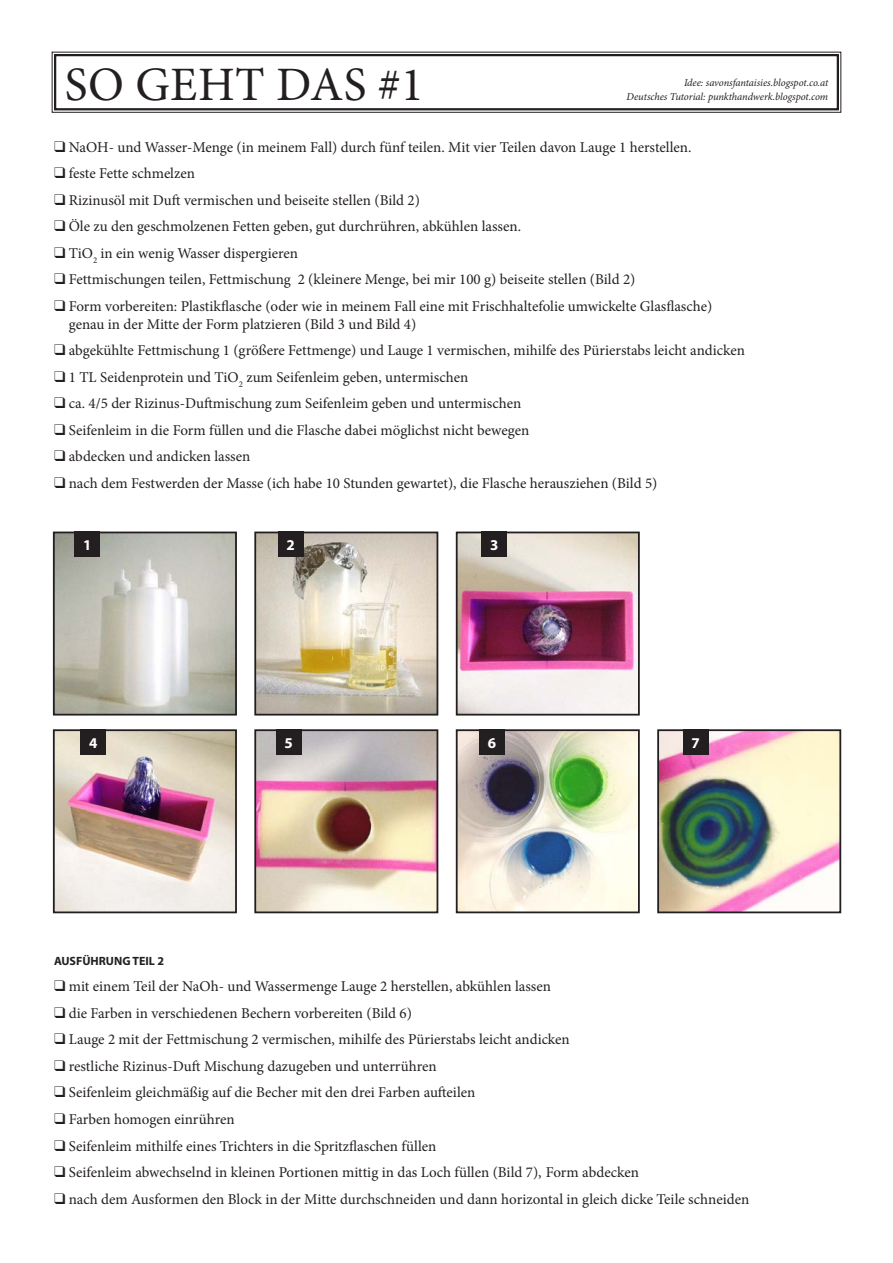
<style>
.page{position:relative;width:893px;height:1263px;background:#fff}
.page>*{position:absolute;margin:0;border:0;box-sizing:border-box;transform-origin:0 0}
.t1{font:48px "Minion Pro";letter-spacing:.01em;color:#231f20}
.t2{font:15px/18px "Minion Pro";color:#231f20}
.t3{font:700 15px "Myriad";color:#fff}
.t4{font:700 12px "Myriad";color:#231f20}
.t5{font:italic 10.5px "Minion Pro";letter-spacing:-.01em;color:#231f20}
</style>
<div class="page">
<img style="left:56px;top:534px;width:178px;height:178px">
<div style="left:53px;top:531px;width:184px;height:184px;border:2px solid #231f20"></div>
<div style="left:74px;top:531px;width:26px;height:26px;background:#231f20"></div>
<img style="left:257px;top:732px;width:178px;height:178px">
<div style="left:254px;top:729px;width:184px;height:184px;border:2px solid #231f20"></div>
<div style="left:276px;top:729px;width:25px;height:26px;background:#231f20"></div>
<img style="left:257px;top:534px;width:178px;height:178px">
<div style="left:254px;top:531px;width:184px;height:184px;border:2px solid #231f20"></div>
<div style="left:278px;top:531px;width:25px;height:26px;background:#231f20"></div>
<img style="left:459px;top:732px;width:178px;height:178px">
<div style="left:456px;top:729px;width:184px;height:184px;border:2px solid #231f20"></div>
<div style="left:479px;top:729px;width:26px;height:26px;background:#231f20"></div>
<img style="left:660px;top:732px;width:178px;height:178px">
<div style="left:657px;top:729px;width:184px;height:184px;border:2px solid #231f20"></div>
<div style="left:683px;top:729px;width:25px;height:26px;background:#231f20"></div>
<img style="left:459px;top:534px;width:178px;height:178px">
<div style="left:456px;top:531px;width:184px;height:184px;border:2px solid #231f20"></div>
<div style="left:481px;top:531px;width:26px;height:26px;background:#231f20"></div>
<img style="left:56px;top:732px;width:178px;height:178px">
<div style="left:53px;top:729px;width:184px;height:184px;border:2px solid #231f20"></div>
<div style="left:81px;top:729px;width:25px;height:26px;background:#231f20"></div>
<svg style="left:51px;top:51px;width:791px;height:62px"></svg>
<div style="left:54px;top:54px;width:785px;height:56px;border:2px solid #231f20"></div>
<p class="t1" style="left:65px;top:52px;width:360px">SO GEHT DAS #1</p>
<p class="t5" style="left:684px;top:75px;width:146px">Idee: savonsfantaisies.blogspot.co.at</p>
<p class="t5" style="left:627px;top:89px;width:203px">Deutsches Tutorial: punkthandwerk.blogspot.com</p>
<p class="t2" style="left:54px;top:138px;width:639px">❑ NaOH- und Wasser-Menge (in meinem Fall) durch fünf teilen. Mit vier Teilen davon Lauge 1 herstellen.</p>
<p class="t2" style="left:54px;top:164px;width:142px">❑ feste Fette schmelzen</p>
<p class="t2" style="left:54px;top:191px;width:367px">❑ Rizinusöl mit Duft vermischen und beiseite stellen (Bild 2)</p>
<p class="t2" style="left:54px;top:218px;width:469px">❑ Öle zu den geschmolzenen Fetten geben, gut durchrühren, abkühlen lassen.</p>
<p class="t2" style="left:54px;top:244px;width:246px">❑ TiO<sub>2</sub> in ein wenig Wasser dispergieren</p>
<p class="t2" style="left:54px;top:271px;width:583px">❑ Fettmischungen teilen, Fettmischung 2 (kleinere Menge, bei mir 100 g) beiseite stellen (Bild 2)</p>
<p class="t2" style="left:69px;top:297px;width:645px;text-indent:-15px">❑ Form vorbereiten: Plastikflasche (oder wie in meinem Fall eine mit Frischhaltefolie umwickelte Glasflasche) genau in der Mitte der Form platzieren (Bild 3 und Bild 4)</p>
<p class="t2" style="left:54px;top:342px;width:692px">❑ abgekühlte Fettmischung 1 (größere Fettmenge) und Lauge 1 vermischen, mihilfe des Pürierstabs leicht andicken</p>
<p class="t2" style="left:54px;top:368px;width:416px">❑ 1 TL Seidenprotein und TiO<sub>2</sub> zum Seifenleim geben, untermischen</p>
<p class="t2" style="left:54px;top:395px;width:469px">❑ ca. 4/5 der Rizinus-Duftmischung zum Seifenleim geben und untermischen</p>
<p class="t2" style="left:54px;top:421px;width:477px">❑ Seifenleim in die Form füllen und die Flasche dabei möglichst nicht bewegen</p>
<p class="t2" style="left:54px;top:448px;width:198px">❑ abdecken und andicken lassen</p>
<p class="t2" style="left:54px;top:474px;width:605px">❑ nach dem Festwerden der Masse (ich habe 10 Stunden gewartet), die Flasche herausziehen (Bild 5)</p>
<p class="t3" style="left:83px;top:537px;width:10px">1</p>
<p class="t3" style="left:89px;top:735px;width:10px">4</p>
<p class="t3" style="left:286px;top:537px;width:10px">2</p>
<p class="t3" style="left:284px;top:735px;width:10px">5</p>
<p class="t3" style="left:490px;top:537px;width:10px">3</p>
<p class="t3" style="left:488px;top:735px;width:10px">6</p>
<p class="t3" style="left:691px;top:735px;width:10px">7</p>
<p class="t4" style="left:54px;top:955px;width:112px">AUSFÜHRUNG TEIL 2</p>
<p class="t2" style="left:54px;top:978px;width:499px">❑ mit einem Teil der NaOh- und Wassermenge Lauge 2 herstellen, abkühlen lassen</p>
<p class="t2" style="left:54px;top:1004px;width:359px">❑ die Farben in verschiedenen Bechern vorbereiten (Bild 6)</p>
<p class="t2" style="left:54px;top:1031px;width:517px">❑ Lauge 2 mit der Fettmischung 2 vermischen, mihilfe des Pürierstabs leicht andicken</p>
<p class="t2" style="left:54px;top:1057px;width:384px">❑ restliche Rizinus-Duft Mischung dazugeben und unterrühren</p>
<p class="t2" style="left:54px;top:1084px;width:423px">❑ Seifenleim gleichmäßig auf die Becher mit den drei Farben aufteilen</p>
<p class="t2" style="left:54px;top:1110px;width:182px">❑ Farben homogen einrühren</p>
<p class="t2" style="left:54px;top:1137px;width:384px">❑ Seifenleim mithilfe eines Trichters in die Spritzflaschen füllen</p>
<p class="t2" style="left:54px;top:1163px;width:586px">❑ Seifenleim abwechselnd in kleinen Portionen mittig in das Loch füllen (Bild 7), Form abdecken</p>
<p class="t2" style="left:54px;top:1190px;width:697px">❑ nach dem Ausformen den Block in der Mitte durchschneiden und dann horizontal in gleich dicke Teile schneiden</p>
</div>
